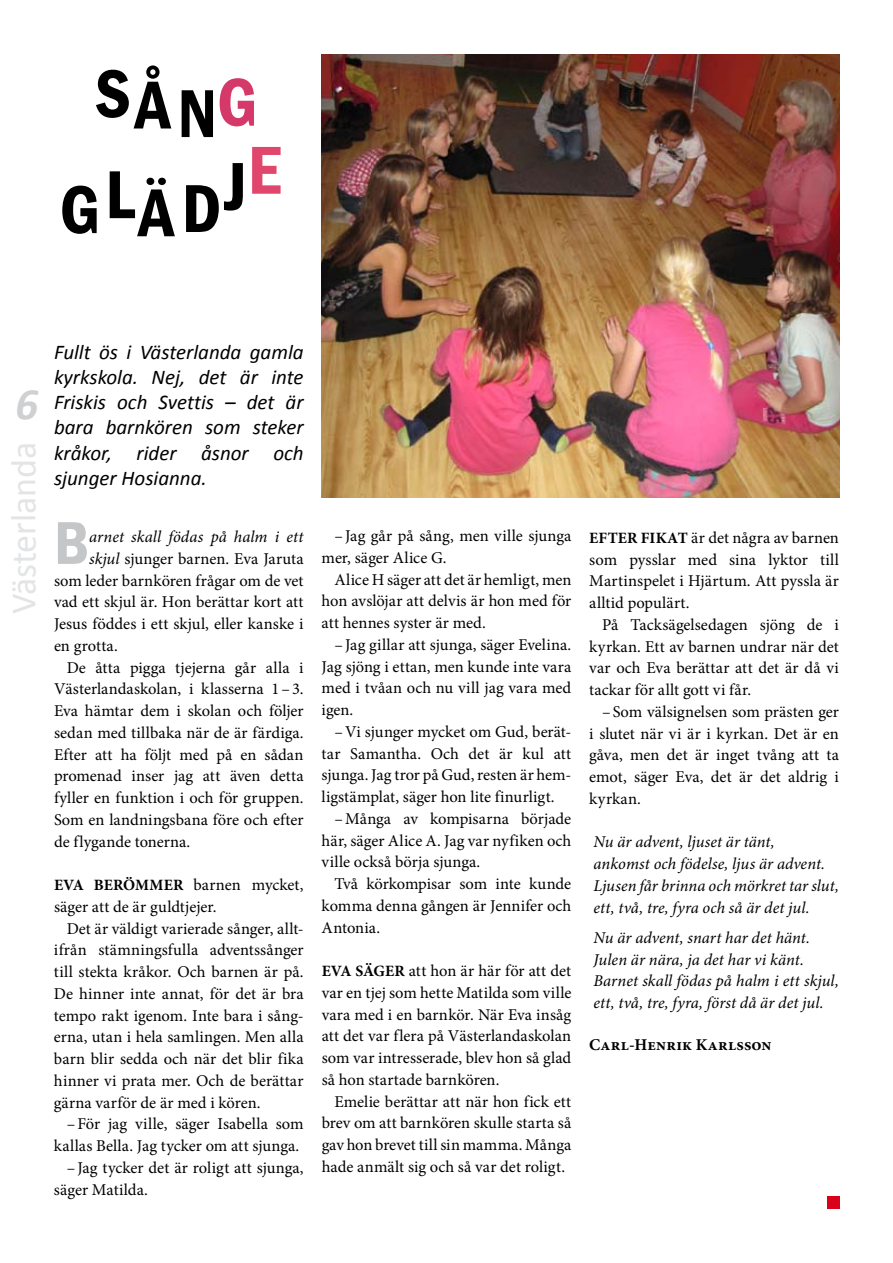
<style>
.page{position:relative;width:893px;height:1263px;background:#fff}
.page>*{position:absolute;margin:0;border:0;box-sizing:border-box;transform-origin:0 0}
.t1{font:600 condensed 70.2px/115.9px "Franklin Gothic";color:#000;text-align:center}
.t2{font:600 condensed 62.55px "Franklin Gothic";color:#c5c6c8}
.t3{font:italic 700 45px "Calibri";color:#cfd0d2}
.t4{font:36px "Calibri";color:#e3e4e5}
.t5{font:italic 21px/25.2px "Calibri";color:#000;text-align:justify}
.t6{font:16.5px/21.8px "Minion Pro";color:#000;text-align:justify}
.t7{font:italic 16.5px/21.8px "Minion Pro";color:#000}
.t8{font:700 16.5px "Minion Pro";letter-spacing:.015em;color:#000}
.t9{font:700 15.75px "Minion Pro";letter-spacing:.05em;color:#000}
.s1{font-style:italic}
.s2{font-weight:700;font-size:15.75px}
</style>
<div class="page">
<img style="left:322px;top:54px;width:518px;height:444px">
<div style="left:827px;top:1196px;width:12px;height:12px;background:#da001a"></div>
<h1 class="t1" style="left:135px;top:46px;width:37px">Å</h1>
<h1 class="t1" style="left:60px;top:35px;width:73px">S<br>G</h1>
<h1 class="t1" style="left:178px;top:55px;width:82px">N<sup>G</sup></h1>
<h1 class="t1" style="left:224px;top:127px;width:58px">J<sup>E</sup></h1>
<h1 class="t1" style="left:105px;top:136px;width:31px">L</h1>
<h1 class="t1" style="left:138px;top:152px;width:84px">ÄD</h1>
<h3 class="t3" style="left:16px;top:376px;width:24px">6</h3>
<h3 class="t4" style="left:1px;top:614px;width:174px;rotate:-90deg">Västerlanda</h3>
<p class="t5" style="left:54px;top:338px;width:251px">Fullt ös i Västerlanda gamla kyrkskola. Nej, det är inte Friskis och Svettis – det är bara barnkören som steker kråkor, rider åsnor och sjunger Hosianna.</p>
<h2 class="t2" style="left:54px;top:501px;width:37px">B</h2>
<p class="t7" style="left:89px;top:526px;width:216px">arnet skall födas på halm i ett</p>
<p class="t6" style="left:89px;top:548px;width:216px"><span class="s1">skjul</span> sjunger barnen. Eva Jaruta</p>
<p class="t6" style="left:54px;top:570px;width:251px">som leder barnkören frågar om de vet</p>
<p class="t6" style="left:54px;top:591px;width:251px">vad ett skjul är. Hon berättar kort att</p>
<p class="t6" style="left:54px;top:613px;width:251px">Jesus föddes i ett skjul, eller kanske i</p>
<p class="t6" style="left:54px;top:635px;width:65px">en grotta.</p>
<p class="t6" style="left:67px;top:656px;width:238px">De åtta pigga tjejerna går alla i</p>
<p class="t6" style="left:54px;top:678px;width:251px">Västerlandaskolan, i klasserna 1–3.</p>
<p class="t6" style="left:54px;top:700px;width:251px">Eva hämtar dem i skolan och följer</p>
<p class="t6" style="left:54px;top:722px;width:251px">sedan med tillbaka när de är färdiga.</p>
<p class="t6" style="left:54px;top:743px;width:251px">Efter att ha följt med på en sådan</p>
<p class="t6" style="left:54px;top:765px;width:251px">promenad inser jag att även detta</p>
<p class="t6" style="left:54px;top:787px;width:251px">fyller en funktion i och för gruppen.</p>
<p class="t6" style="left:54px;top:809px;width:251px">Som en landningsbana före och efter</p>
<p class="t6" style="left:54px;top:830px;width:138px">de flygande tonerna.</p>
<p class="t9" style="left:54px;top:874px;width:95px">EVA BERÖMME</p>
<p class="t6" style="left:54px;top:874px;width:251px;text-indent:119px"><span class="s2">R</span> barnen mycket, säger att de är guldtjejer.</p>
<p class="t6" style="left:54px;top:918px;width:251px;text-indent:13px">Det är väldigt varierade sånger, allt&shy;ifrån stämningsfulla adventssånger till stekta kråkor. Och barnen är på.<br>De hinner inte annat, för det är bra tempo rakt igenom. Inte bara i sång&shy;erna, utan i hela samlingen. Men alla barn blir sedda och när det blir fika hinner vi prata mer. Och de berättar gärna varför de är med i kören.</p>
<p class="t6" style="left:67px;top:1113px;width:238px">–För jag ville, säger Isabella som</p>
<p class="t6" style="left:54px;top:1135px;width:247px">kallas Bella. Jag tycker om att sjunga.</p>
<p class="t6" style="left:67px;top:1157px;width:238px">–Jag tycker det är roligt att sjunga,</p>
<p class="t6" style="left:54px;top:1178px;width:96px">säger Matilda.</p>
<p class="t6" style="left:322px;top:525px;width:251px;text-indent:13px">–Jag går på sång, men ville sjunga mer, säger Alice G.</p>
<p class="t6" style="left:322px;top:568px;width:251px;text-indent:13px">Alice H säger att det är hemligt, men hon avslöjar att delvis är hon med för att hennes syster är med.</p>
<p class="t6" style="left:322px;top:634px;width:251px;text-indent:13px">–Jag gillar att sjunga, säger Evelina.<br>Jag sjöng i ettan, men kunde inte vara med i tvåan och nu vill jag vara med igen.</p>
<p class="t6" style="left:322px;top:721px;width:251px;text-indent:13px">–Vi sjunger mycket om Gud, berät&shy;tar Samantha. Och det är kul att sjunga. Jag tror på Gud, resten är hem&shy;ligstämplat, säger hon lite finurligt.</p>
<p class="t6" style="left:322px;top:808px;width:251px;text-indent:13px">–Många av kompisarna började här, säger Alice A. Jag var nyfiken och ville också börja sjunga.</p>
<p class="t6" style="left:322px;top:873px;width:251px;text-indent:13px">Två körkompisar som inte kunde komma denna gången är Jennifer och Antonia.</p>
<p class="t6" style="left:322px;top:960px;width:251px"><span class="s2">EVA SÄGER</span> att hon är här för att det var en tjej som hette Matilda som ville vara med i en barnkör. När Eva insåg att det var flera på Västerlandaskolan som var intresserade, blev hon så glad så hon startade barnkören.</p>
<p class="t6" style="left:322px;top:1090px;width:251px;text-indent:13px">Emelie berättar att när hon fick ett brev om att barnkören skulle starta så gav hon brevet till sin mamma. Många hade anmält sig och så var det roligt.</p>
<p class="t6" style="left:589px;top:527px;width:251px"><span class="s2">EFTER FIKAT</span> är det några av barnen som pysslar med sina lyktor till Martinspelet i Hjärtum. Att pyssla är alltid populärt.</p>
<p class="t6" style="left:589px;top:614px;width:251px;text-indent:13px">På Tacksägelsedagen sjöng de i kyrkan. Ett av barnen undrar när det var och Eva berättar att det är då vi tackar för allt gott vi får.</p>
<p class="t6" style="left:589px;top:701px;width:251px;text-indent:13px">–Som välsignelsen som prästen ger i slutet när vi är i kyrkan. Det är en gåva, men det är inget tvång att ta emot, säger Eva, det är det aldrig i kyrkan.</p>
<p class="t7" style="left:594px;top:831px;width:247px">Nu är advent, ljuset är tänt,<br>ankomst och födelse, ljus är advent.<br>Ljusen får brinna och mörkret tar slut, ett, två, tre, fyra och så är det jul.</p>
<p class="t7" style="left:594px;top:927px;width:247px">Nu är advent, snart har det hänt.<br>Julen är nära, ja det har vi känt.<br>Barnet skall födas på halm i ett skjul, ett, två, tre, fyra, först då är det jul.</p>
<p class="t8" style="left:589px;top:1033px;width:184px">CARL-HENRIK KARLSSON</p>
</div>
